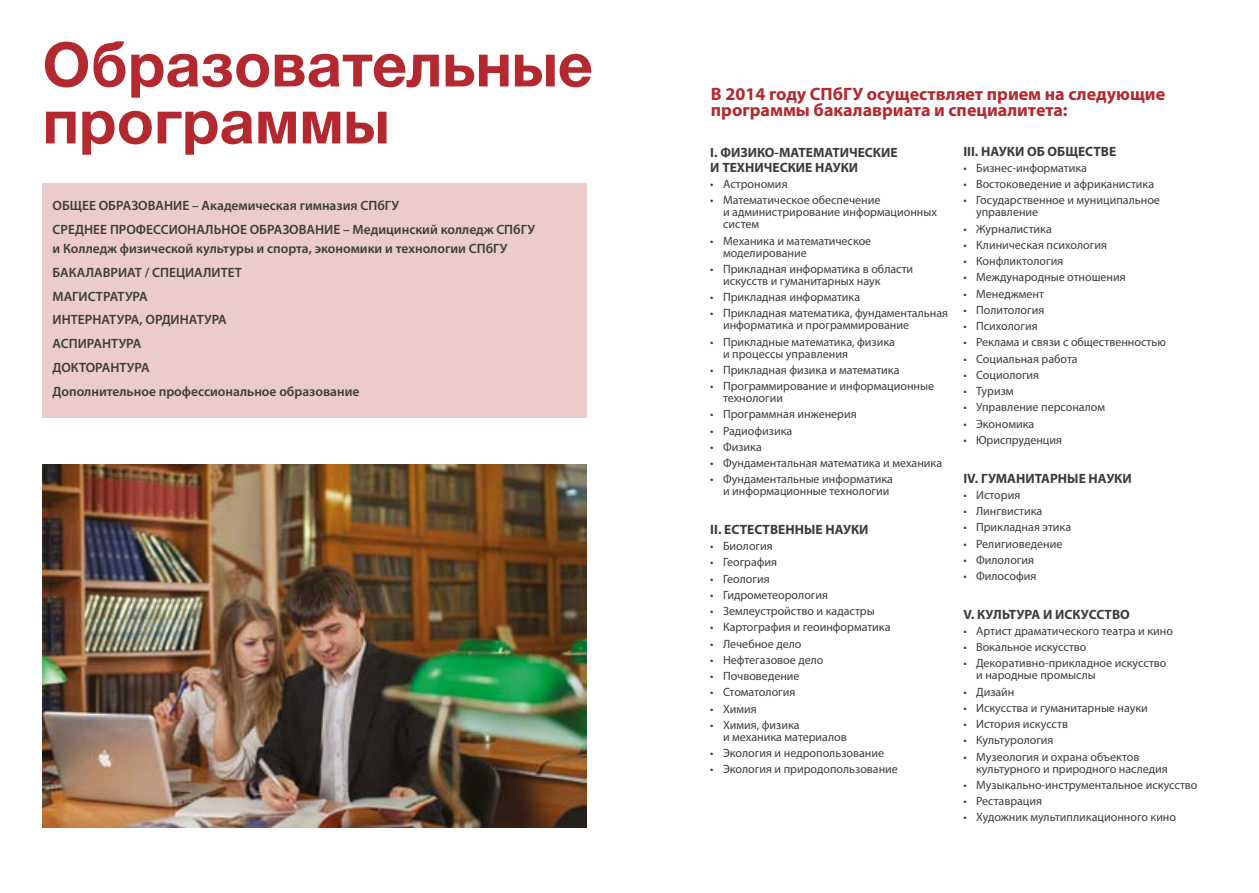
<style>
.page{position:relative;width:1259px;height:893px;background:#fff}
.page>*{position:absolute;margin:0;border:0;box-sizing:border-box;transform-origin:0 0}
.t1{font:700 61.5px/57px "Helvetica Neue Cyr";color:#b3292f}
.t2{font:700 18px/16.5px "Myriad Pro";color:#b3292f}
.t3{font:600 13.5px/23.7px "Myriad Pro";color:#3c3c3b}
.t4{font:700 13.5px/15px "Myriad Pro";color:#3c3c3b}
.t5{font:12px/12px "Myriad Pro";color:#3c3c3b}
</style>
<div class="page">
<img style="left:43px;top:465px;width:544px;height:362px">
<div style="left:43px;top:183px;width:544px;height:235px;background:#eccbcd"></div>
<h1 class="t1" style="left:43px;top:37px;width:552px">Образовательные программы</h1>
<p class="t3" style="left:53px;top:193px;width:484px">ОБЩЕЕ ОБРАЗОВАНИЕ – Академическая гимназия СПбГУ<br>СРЕДНЕЕ ПРОФЕССИОНАЛЬНОЕ ОБРАЗОВАНИЕ – Медицинский колледж СПбГУ</p>
<p class="t3" style="left:53px;top:236px;width:456px">и Колледж физической культуры и спорта, экономики и технологии СПбГУ<br>БАКАЛАВРИАТ / СПЕЦИАЛИТЕТ<br>МАГИСТРАТУРА<br>ИНТЕРНАТУРА, ОРДИНАТУРА<br>АСПИРАНТУРА<br>ДОКТОРАНТУРА<br>Дополнительное профессиональное образование</p>
<h2 class="t2" style="left:711px;top:85px;width:456px">В 2014 году СПбГУ осуществляет прием на следующие программы бакалавриата и специалитета:</h2>
<p class="t4" style="left:963px;top:143px;width:154px">III. НАУКИ ОБ ОБЩЕСТВЕ</p>
<p class="t5" style="left:963px;top:162px;width:125px">• Бизнес-информатика</p>
<p class="t5" style="left:963px;top:178px;width:192px">• Востоковедение и африканистика</p>
<p class="t5" style="left:976px;top:194px;width:185px;text-indent:-13px">• Государственное и муниципальное управление</p>
<p class="t5" style="left:963px;top:222px;width:90px">• Журналистика</p>
<p class="t5" style="left:963px;top:239px;width:145px">• Клиническая психология</p>
<p class="t5" style="left:963px;top:255px;width:101px">• Конфликтология</p>
<p class="t5" style="left:963px;top:271px;width:164px">• Международные отношения</p>
<p class="t5" style="left:963px;top:287px;width:82px">• Менеджмент</p>
<p class="t5" style="left:963px;top:304px;width:82px">• Политология</p>
<p class="t5" style="left:963px;top:320px;width:76px">• Психология</p>
<p class="t5" style="left:963px;top:336px;width:204px">• Реклама и связи с общественностью</p>
<p class="t5" style="left:963px;top:352px;width:116px">• Социальная работа</p>
<p class="t5" style="left:963px;top:369px;width:77px">• Социология</p>
<p class="t5" style="left:963px;top:385px;width:52px">• Туризм</p>
<p class="t5" style="left:963px;top:401px;width:143px">• Управление персоналом</p>
<p class="t5" style="left:963px;top:417px;width:72px">• Экономика</p>
<p class="t5" style="left:963px;top:434px;width:100px">• Юриспруденция</p>
<p class="t4" style="left:963px;top:470px;width:170px">IV. ГУМАНИТАРНЫЕ НАУКИ</p>
<p class="t5" style="left:963px;top:488px;width:58px">• История</p>
<p class="t5" style="left:963px;top:505px;width:80px">• Лингвистика</p>
<p class="t5" style="left:963px;top:521px;width:109px">• Прикладная этика</p>
<p class="t5" style="left:963px;top:537px;width:100px">• Религиоведение</p>
<p class="t5" style="left:963px;top:553px;width:72px">• Филология</p>
<p class="t5" style="left:963px;top:570px;width:75px">• Философия</p>
<p class="t4" style="left:963px;top:606px;width:168px">V. КУЛЬТУРА И ИСКУССТВО</p>
<p class="t5" style="left:963px;top:625px;width:211px">• Артист драматического театра и кино</p>
<p class="t5" style="left:963px;top:641px;width:125px">• Вокальное искусство</p>
<p class="t5" style="left:976px;top:657px;width:192px;text-indent:-13px">• Декоративно-прикладное искусство и народные промыслы</p>
<p class="t5" style="left:963px;top:685px;width:53px">• Дизайн</p>
<p class="t5" style="left:963px;top:702px;width:186px">• Искусства и гуманитарные науки</p>
<p class="t5" style="left:963px;top:718px;width:106px">• История искусств</p>
<p class="t5" style="left:963px;top:734px;width:92px">• Культурология</p>
<p class="t5" style="left:976px;top:750px;width:193px;text-indent:-13px">• Музеология и охрана объектов культурного и природного наследия</p>
<p class="t5" style="left:963px;top:778px;width:236px">• Музыкально-инструментальное искусство</p>
<p class="t5" style="left:963px;top:795px;width:80px">• Реставрация</p>
<p class="t5" style="left:963px;top:811px;width:214px">• Художник мультипликационного кино</p>
<p class="t4" style="left:710px;top:144px;width:189px">I. ФИЗИКО-МАТЕМАТИЧЕСКИЕ<br>И ТЕХНИЧЕСКИЕ НАУКИ</p>
<p class="t5" style="left:710px;top:178px;width:79px">• Астрономия</p>
<p class="t5" style="left:723px;top:194px;width:215px;text-indent:-13px">• Математическое обеспечение<br>и администрирование информационных систем</p>
<p class="t5" style="left:723px;top:234px;width:150px;text-indent:-13px">• Механика и математическое моделирование</p>
<p class="t5" style="left:723px;top:263px;width:192px;text-indent:-13px">• Прикладная информатика в области искусств и гуманитарных наук</p>
<p class="t5" style="left:710px;top:291px;width:151px">• Прикладная информатика</p>
<p class="t5" style="left:723px;top:307px;width:227px;text-indent:-13px">• Прикладная математика, фундаментальная информатика и программирование</p>
<p class="t5" style="left:723px;top:335px;width:173px;text-indent:-13px">• Прикладные математика, физика и процессы управления</p>
<p class="t5" style="left:710px;top:364px;width:191px">• Прикладная физика и математика</p>
<p class="t5" style="left:723px;top:380px;width:213px;text-indent:-13px">• Программирование и информационные технологии</p>
<p class="t5" style="left:710px;top:408px;width:148px">• Программная инженерия</p>
<p class="t5" style="left:710px;top:424px;width:84px">• Радиофизика</p>
<p class="t5" style="left:710px;top:441px;width:53px">• Физика</p>
<p class="t5" style="left:710px;top:457px;width:233px">• Фундаментальная математика и механика</p>
<p class="t5" style="left:710px;top:473px;width:184px;text-align:right">• Фундаментальные информатика и информационные технологии</p>
<p class="t4" style="left:710px;top:521px;width:160px">II. ЕСТЕСТВЕННЫЕ НАУКИ</p>
<p class="t5" style="left:710px;top:540px;width:64px">• Биология</p>
<p class="t5" style="left:710px;top:556px;width:68px">• География</p>
<p class="t5" style="left:710px;top:572px;width:61px">• Геология</p>
<p class="t5" style="left:710px;top:589px;width:119px">• Гидрометеорология</p>
<p class="t5" style="left:710px;top:605px;width:166px">• Землеустройство и кадастры</p>
<p class="t5" style="left:710px;top:621px;width:182px">• Картография и геоинформатика</p>
<p class="t5" style="left:710px;top:637px;width:93px">• Лечебное дело</p>
<p class="t5" style="left:710px;top:654px;width:115px">• Нефтегазовое дело</p>
<p class="t5" style="left:710px;top:670px;width:91px">• Почвоведение</p>
<p class="t5" style="left:710px;top:686px;width:87px">• Стоматология</p>
<p class="t5" style="left:710px;top:702px;width:48px">• Химия</p>
<p class="t5" style="left:723px;top:719px;width:125px;text-indent:-13px">• Химия, физика<br>и механика материалов</p>
<p class="t5" style="left:710px;top:747px;width:175px">• Экология и недропользование</p>
<p class="t5" style="left:710px;top:763px;width:189px">• Экология и природопользование</p>
</div>
